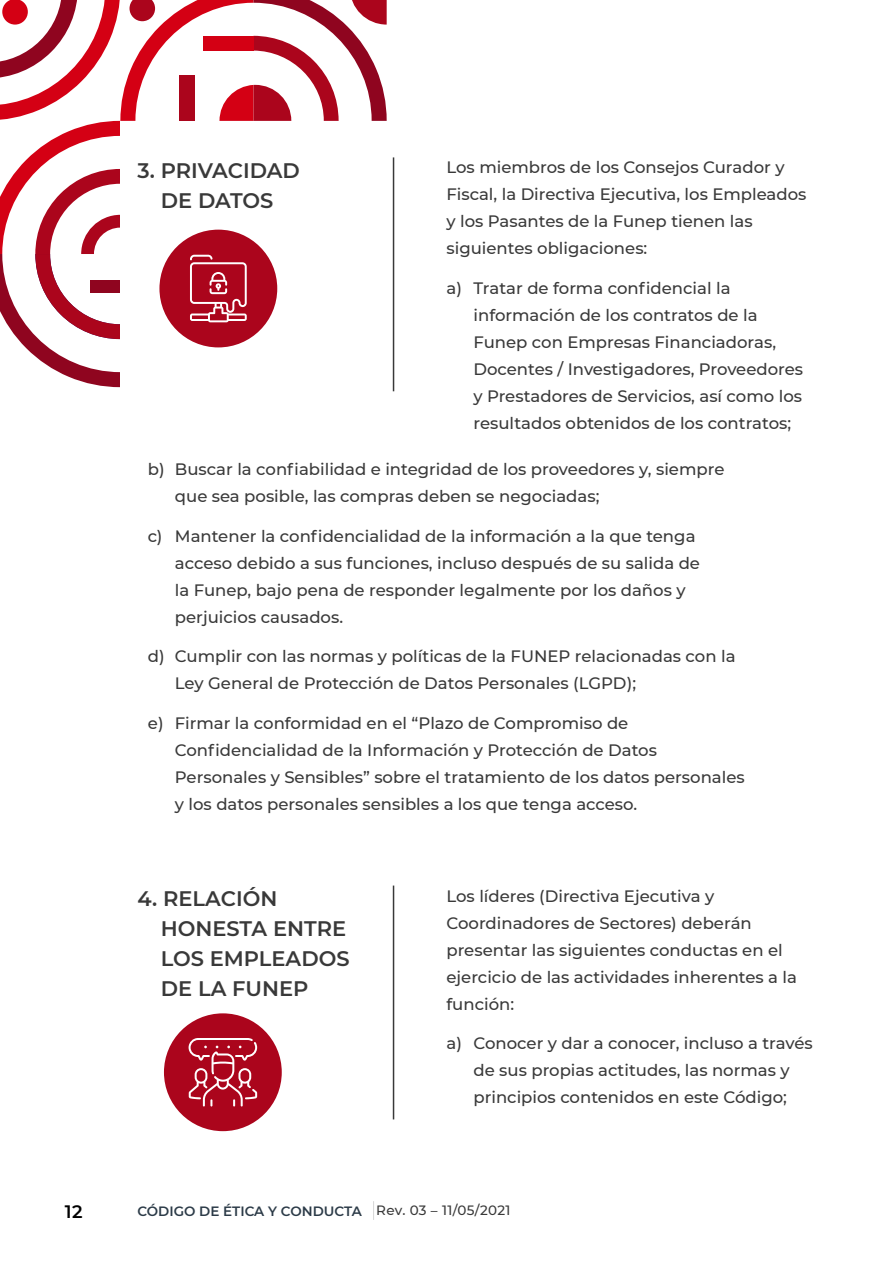
<style>
.page{position:relative;width:893px;height:1263px;background:#fff}
.page>*{position:absolute;margin:0;border:0;box-sizing:border-box;transform-origin:0 0}
.t1{font:600 21px/30px "Montserrat";color:#393939;text-align:center}
.t2{font:600 18px "Montserrat";color:#000}
.t3{font:500 16.5px/27px "Montserrat";color:#393939}
.t4{font:600 13.5px "Montserrat";color:#2c3b48}
.s1{font-weight:500;color:#393939}
</style>
<div class="page">
<hr style="left:393px;top:157px;width:1px;height:234px;background:#393939">
<hr style="left:393px;top:885px;width:1px;height:234px;background:#393939">
<svg style="left:0;top:0;width:387px;height:387px"></svg>
<div style="left:164px;top:1013px;width:118px;height:118px;background:#ab051c;border-radius:50%"></div>
<svg style="left:189px;top:1038px;width:68px;height:68px"></svg>
<svg style="left:373px;top:1201px;width:1px;height:19px"></svg>
<p class="t3" style="left:446px;top:153px;width:362px">Los miembros de los Consejos Curador y Fiscal, la Directiva Ejecutiva, los Empleados y los Pasantes de la Funep tienen las siguientes obligaciones:</p>
<p class="t3" style="left:473px;top:274px;width:331px;text-indent:-27px">a) Tratar de forma confidencial la información de los contratos de la Funep con Empresas Financiadoras, Docentes / Investigadores, Proveedores y Prestadores de Servicios, así como los resultados obtenidos de los contratos;</p>
<p class="t3" style="left:175px;top:455px;width:551px;text-indent:-27px">b) Buscar la confiabilidad e integridad de los proveedores y, siempre que sea posible, las compras deben se negociadas;</p>
<p class="t3" style="left:175px;top:521px;width:527px;text-indent:-27px">c) Mantener la confidencialidad de la información a la que tenga acceso debido a sus funciones, incluso después de su salida de la Funep, bajo pena de responder legalmente por los daños y perjuicios causados.</p>
<p class="t3" style="left:175px;top:642px;width:562px;text-indent:-27px">d) Cumplir con las normas y políticas de la FUNEP relacionadas con la<br>Ley General de Protección de Datos Personales (LGPD);</p>
<p class="t3" style="left:175px;top:709px;width:571px;text-indent:-27px">e) Firmar la conformidad en el “Plazo de Compromiso de Confidencialidad de la Información y Protección de Datos Personales y Sensibles” sobre el tratamiento de los datos personales y los datos personales sensibles a los que tenga acceso.</p>
<p class="t1" style="left:138px;top:154px;width:164px">3. PRIVACIDAD<br>DE DATOS</p>
<p class="t1" style="left:161px;top:882px;width:190px;text-align:left;text-indent:-23px">4. RELACIÓN<br>HONESTA ENTRE<br>LOS EMPLEADOS<br>DE LA FUNEP</p>
<p class="t3" style="left:446px;top:881px;width:352px">Los líderes (Directiva Ejecutiva y Coordinadores de Sectores) deberán presentar las siguientes conductas en el ejercicio de las actividades inherentes a la función:</p>
<p class="t3" style="left:446px;top:1029px;width:368px;text-align:center">a) Conocer y dar a conocer, incluso a través de sus propias actitudes, las normas y principios contenidos en este Código;</p>
<p class="t2" style="left:65px;top:1199px;width:19px">12</p>
<p class="t4" style="left:137px;top:1201px;width:375px">CÓDIGO DE ÉTICA Y CONDUCTA <span class="s1">Rev. 03 – 11/05/2021</span></p>
</div>
